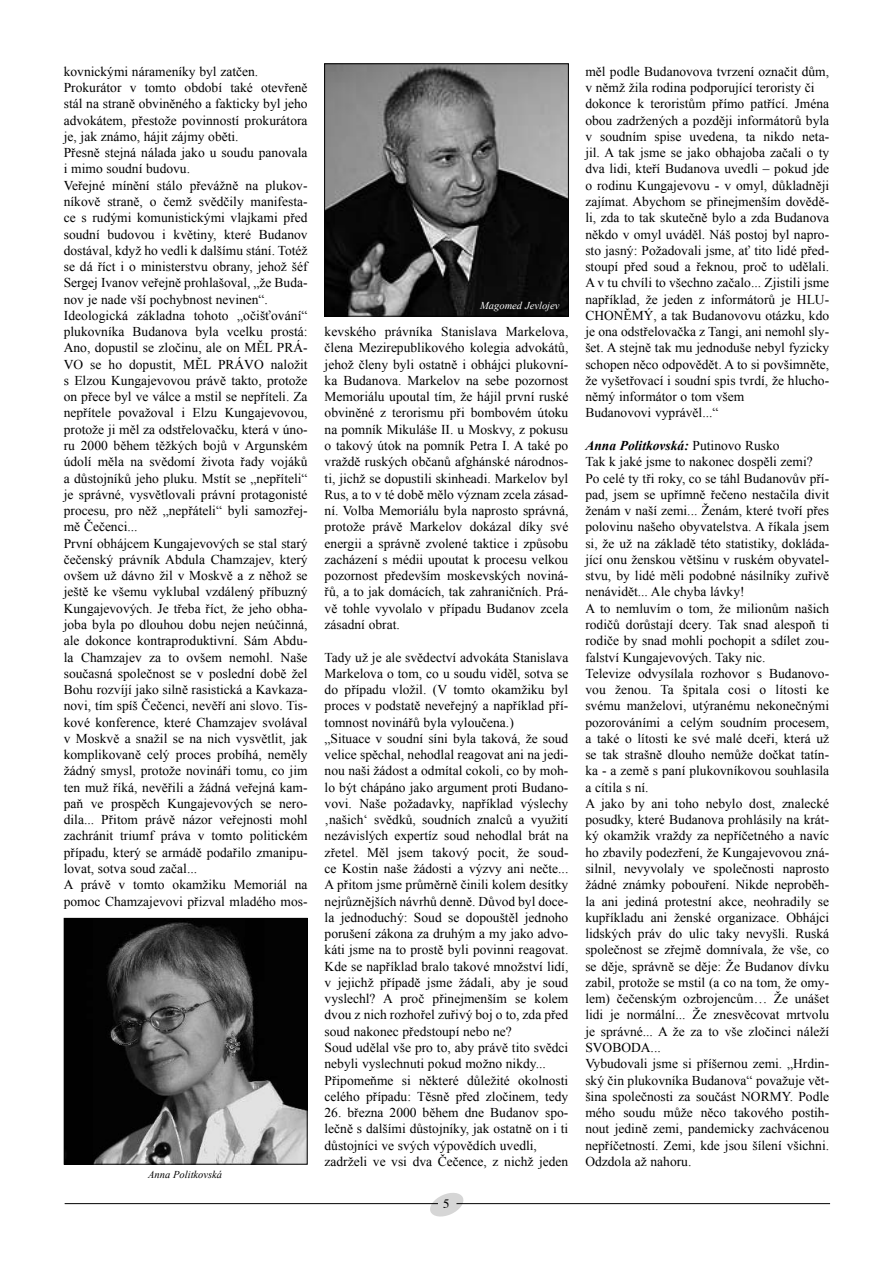
<style>
.page{position:relative;width:893px;height:1263px;background:#fff}
.page>*{position:absolute;margin:0;border:0;box-sizing:border-box;transform-origin:0 0}
.t1{font:13.5px/16.2px "Times New Roman";color:#000}
.t2{font:12.75px "Toronto";color:#000}
.t3{font:italic 10.5px "Times New Roman";color:#000}
.t4{font:italic 10.5px "Times New Roman";color:#fff}
.s1{font-weight:700;font-style:italic}
</style>
<div class="page">
<svg style="left:428px;top:1193px;width:37px;height:24px"></svg>
<hr style="left:65px;top:1203px;width:373px;height:1px;background:#000">
<hr style="left:456px;top:1203px;width:374px;height:1px;background:#000">
<img style="left:66px;top:920px;width:240px;height:242px">
<div style="left:64px;top:918px;width:244px;height:246px;border:1px solid #000"></div>
<img style="left:326px;top:66px;width:241px;height:248px">
<div style="left:324px;top:64px;width:245px;height:252px;border:1px solid #000"></div>
<p class="t1" style="left:64px;top:63px;width:245px">kovnickými nárameníky byl zatčen.<br>Prokurátor v tomto období také otevřeně stál na straně obviněného a fakticky byl jeho advokátem, přestože povinností prokurátora je, jak známo, hájit zájmy oběti.<br>Přesně stejná nálada jako u soudu panovala i mimo soudní budovu.<br>Veřejné mínění stálo převážně na plukov&shy;níkově straně, o čemž svědčily manifesta&shy;ce s rudými komunistickými vlajkami před soudní budovou i květiny, které Budanov dostával, když ho vedli k dalšímu stání. Totéž se dá říct i o ministerstvu obrany, jehož šéf Sergej Ivanov veřejně prohlašoval, „že Buda&shy;nov je nade vší pochybnost nevinen“.<br>Ideologická základna tohoto „očišťování“ plukovníka Budanova byla vcelku prostá:<br>Ano, dopustil se zločinu, ale on MĚL PRÁ-VO se ho dopustit, MĚL PRÁVO naložit s Elzou Kungajevovou právě takto, protože on přece byl ve válce a mstil se nepříteli. Za nepřítele považoval i Elzu Kungajevovou, protože ji měl za odstřelovačku, která v úno&shy;ru 2000 během těžkých bojů v Argunském údolí měla na svědomí života řady vojáků a důstojníků jeho pluku. Mstít se „nepříteli“ je správné, vysvětlovali právní protagonisté procesu, pro něž „nepřáteli“ byli samozřej&shy;mě Čečenci...<br>První obhájcem Kungajevových se stal starý čečenský právník Abdula Chamzajev, který ovšem už dávno žil v Moskvě a z něhož se ještě ke všemu vyklubal vzdálený příbuzný Kungajevových. Je třeba říct, že jeho obha&shy;joba byla po dlouhou dobu nejen neúčinná, ale dokonce kontraproduktivní. Sám Abdu&shy;la Chamzajev za to ovšem nemohl. Naše současná společnost se v poslední době žel Bohu rozvíjí jako silně rasistická a Kavkaza&shy;novi, tím spíš Čečenci, nevěří ani slovo. Tis&shy;kové konference, které Chamzajev svolával v Moskvě a snažil se na nich vysvětlit, jak komplikovaně celý proces probíhá, neměly žádný smysl, protože novináři tomu, co jim ten muž říká, nevěřili a žádná veřejná kam&shy;paň ve prospěch Kungajevových se nero&shy;dila... Přitom právě názor veřejnosti mohl zachránit triumf práva v tomto politickém případu, který se armádě podařilo zmanipu&shy;lovat, sotva soud začal...<br>A právě v tomto okamžiku Memoriál na pomoc Chamzajevovi přizval mladého mos-</p>
<p class="t3" style="left:148px;top:1167px;width:76px">Anna Politkovská</p>
<p class="t4" style="left:480px;top:298px;width:81px">Magomed Jevlojev</p>
<p class="t1" style="left:325px;top:323px;width:245px;text-align:justify">kevského právníka Stanislava Markelova, člena Mezirepublikového kolegia advokátů, jehož členy byli ostatně i obhájci plukovní&shy;ka Budanova. Markelov na sebe pozornost Memoriálu upoutal tím, že hájil první ruské obviněné z terorismu při bombovém útoku na pomník Mikuláše II. u Moskvy, z pokusu o takový útok na pomník Petra I. A také po vraždě ruských občanů afghánské národnos&shy;ti, jichž se dopustili skinheadi. Markelov byl Rus, a to v té době mělo význam zcela zásad&shy;ní. Volba Memoriálu byla naprosto správná, protože právě Markelov dokázal díky své energii a správně zvolené taktice i způsobu zacházení s médii upoutat k procesu velkou pozornost především moskevských noviná&shy;řů, a to jak domácích, tak zahraničních. Prá&shy;vě tohle vyvolalo v případu Budanov zcela zásadní obrat.</p>
<p class="t1" style="left:325px;top:649px;width:245px">Tady už je ale svědectví advokáta Stanislava Markelova o tom, co u soudu viděl, sotva se do případu vložil. (V tomto okamžiku byl proces v podstatě neveřejný a například pří&shy;tomnost novinářů byla vyloučena.)<br>„Situace v soudní síni byla taková, že soud velice spěchal, nehodlal reagovat ani na jedi&shy;nou naši žádost a odmítal cokoli, co by moh&shy;lo být chápáno jako argument proti Budano&shy;vovi. Naše požadavky, například výslechy ‚našich‘ svědků, soudních znalců a využití nezávislých expertíz soud nehodlal brát na zřetel. Měl jsem takový pocit, že soud&shy;ce Kostin naše žádosti a výzvy ani nečte...<br>A přitom jsme průměrně činili kolem desítky nejrůznějších návrhů denně. Důvod byl doce&shy;la jednoduchý: Soud se dopouštěl jednoho porušení zákona za druhým a my jako advo&shy;káti jsme na to prostě byli povinni reagovat.<br>Kde se například bralo takové množství lidí, v jejichž případě jsme žádali, aby je soud vyslechl? A proč přinejmenším se kolem dvou z nich rozhořel zuřivý boj o to, zda před soud nakonec předstoupí nebo ne?<br>Soud udělal vše pro to, aby právě tito svědci nebyli vyslechnuti pokud možno nikdy...<br>Připomeňme si některé důležité okolnosti celého případu: Těsně před zločinem, tedy</p>
<p class="t1" style="left:325px;top:1104px;width:245px">26. března 2000 během dne Budanov spo&shy;lečně s dalšími důstojníky, jak ostatně on i ti důstojníci ve svých výpovědích uvedli, zadrželi ve vsi dva Čečence, z nichž jeden</p>
<p class="t2" style="left:443px;top:1196px;width:8px">5</p>
<p class="t1" style="left:585px;top:63px;width:245px">měl podle Budanovova tvrzení označit dům, v němž žila rodina podporující teroristy či dokonce k teroristům přímo patřící. Jména obou zadržených a později informátorů byla v soudním spise uvedena, ta nikdo neta&shy;jil. A tak jsme se jako obhajoba začali o ty dva lidi, kteří Budanova uvedli – pokud jde o rodinu Kungajevovu - v omyl, důkladněji zajímat. Abychom se přinejmenším dovědě&shy;li, zda to tak skutečně bylo a zda Budanova někdo v omyl uváděl. Náš postoj byl napro&shy;sto jasný: Požadovali jsme, ať tito lidé před&shy;stoupí před soud a řeknou, proč to udělali.<br>A v tu chvíli to všechno začalo... Zjistili jsme například, že jeden z informátorů je HLU-CHONĚMÝ, a tak Budanovovu otázku, kdo je ona odstřelovačka z Tangi, ani nemohl sly&shy;šet. A stejně tak mu jednoduše nebyl fyzicky schopen něco odpovědět. A to si povšimněte, že vyšetřovací i soudní spis tvrdí, že hlucho&shy;němý informátor o tom všem<br>Budanovovi vyprávěl...“</p>
<p class="t1" style="left:585px;top:437px;width:245px"><span class="s1">Anna Politkovská:</span> Putinovo Rusko<br>Tak k jaké jsme to nakonec dospěli zemi?<br>Po celé ty tři roky, co se táhl Budanovův pří&shy;pad, jsem se upřímně řečeno nestačila divit ženám v naší zemi... Ženám, které tvoří přes polovinu našeho obyvatelstva. A říkala jsem si, že už na základě této statistiky, dokláda&shy;jící onu ženskou většinu v ruském obyvatel&shy;stvu, by lidé měli podobné násilníky zuřivě nenávidět... Ale chyba lávky!<br>A to nemluvím o tom, že milionům našich rodičů dorůstají dcery. Tak snad alespoň ti rodiče by snad mohli pochopit a sdílet zou&shy;falství Kungajevových. Taky nic.<br>Televize odvysílala rozhovor s Budanovo&shy;vou ženou. Ta špitala cosi o lítosti ke svému manželovi, utýranému nekonečnými pozorováními a celým soudním procesem, a také o lítosti ke své malé dceři, která už se tak strašně dlouho nemůže dočkat tatín&shy;ka - a země s paní plukovníkovou souhlasila a cítila s ní.<br>A jako by ani toho nebylo dost, znalecké posudky, které Budanova prohlásily na krát&shy;ký okamžik vraždy za nepříčetného a navíc ho zbavily podezření, že Kungajevovou zná&shy;silnil, nevyvolaly ve společnosti naprosto žádné známky pobouření. Nikde neproběh&shy;la ani jediná protestní akce, neohradily se kupříkladu ani ženské organizace. Obhájci lidských práv do ulic taky nevyšli. Ruská společnost se zřejmě domnívala, že vše, co se děje, správně se děje: Že Budanov dívku zabil, protože se mstil (a co na tom, že omy&shy;lem) čečenským ozbrojencům… Že unášet lidi je normální... Že znesvěcovat mrtvolu je správné... A že za to vše zločinci náleží SVOBODA...<br>Vybudovali jsme si příšernou zemi. „Hrdin&shy;ský čin plukovníka Budanova“ považuje vět&shy;šina společnosti za součást NORMY. Podle mého soudu může něco takového postih&shy;nout jedině zemi, pandemicky zachvácenou nepříčetností. Zemi, kde jsou šílení všichni.<br>Odzdola až nahoru.</p>
</div>
